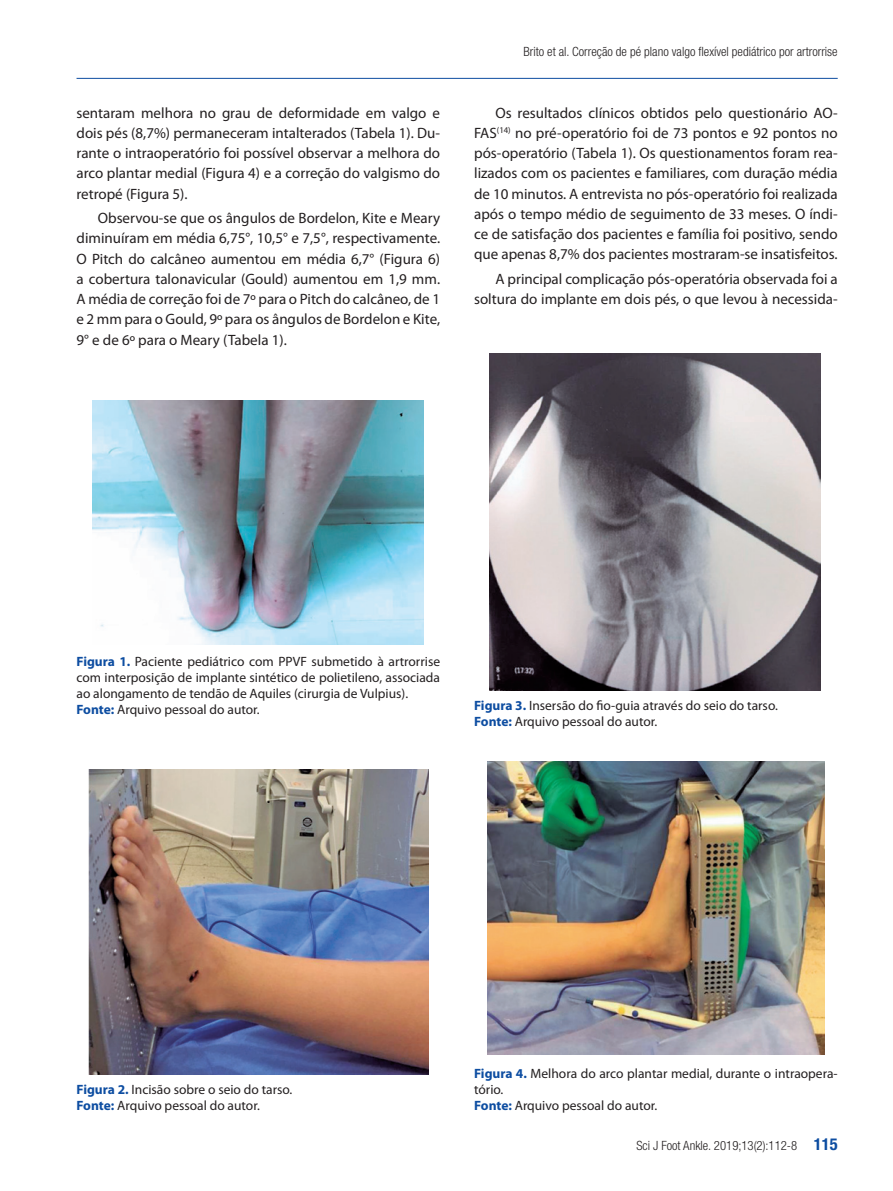
<style>
.page{position:relative;width:893px;height:1191px;background:#fff}
.page>*{position:absolute;margin:0;border:0;box-sizing:border-box;transform-origin:0 0}
.t1{font:15px/20.2px "Myriad Pro";color:#231f20;text-align:justify}
.t2{font:13.5px/16.2px "Myriad Pro";color:#231f20}
.t3{font:300 condensed 12.75px "Helvetica Neue";color:#231f20}
.s1{font-weight:700;color:#0d4da1}
.s2{font-weight:700;font-size:16.5px;color:#0d4da1}
</style>
<div class="page">
<hr style="left:77px;top:78px;width:761px;height:1px;background:#0d4da1">
<img style="left:93px;top:400px;width:330px;height:244px">
<img style="left:89px;top:770px;width:339px;height:304px">
<img style="left:489px;top:353px;width:331px;height:337px">
<img style="left:487px;top:761px;width:337px;height:294px">
<p class="t1" style="left:77px;top:102px;width:365px">sentaram melhora no grau de deformidade em valgo e dois pés (8,7%) permaneceram intalterados (Tabela 1). Du&shy;rante o intraoperatório foi possível observar a melhora do arco plantar medial (Figura 4) e a correção do valgismo do retropé (Figura 5).</p>
<p class="t1" style="left:77px;top:208px;width:365px;text-indent:21px">Observou-se que os ângulos de Bordelon, Kite e Meary diminuíram em média 6,75°, 10,5° e 7,5°, respectivamente.<br>O Pitch do calcâneo aumentou em média 6,7° (Figura 6) a cobertura talonavicular (Gould) aumentou em 1,9 mm.<br>A média de correção foi de 7º para o Pitch do calcâneo, de 1 e 2 mm para o Gould, 9º para os ângulos de Bordelon e Kite, 9° e de 6º para o Meary (Tabela 1).</p>
<p class="t3" style="left:523px;top:44px;width:316px">Brito et al. Correção de pé plano valgo flexível pediátrico por artrorrise</p>
<p class="t1" style="left:474px;top:102px;width:365px;text-indent:21px">Os resultados clínicos obtidos pelo questionário AO-FAS<sup>(14)</sup> no pré-operatório foi de 73 pontos e 92 pontos no pós-operatório (Tabela 1). Os questionamentos foram rea&shy;lizados com os pacientes e familiares, com duração média de 10 minutos. A entrevista no pós-operatório foi realizada após o tempo médio de seguimento de 33 meses. O índi&shy;ce de satisfação dos pacientes e família foi positivo, sendo que apenas 8,7% dos pacientes mostraram-se insatisfeitos.</p>
<p class="t1" style="left:474px;top:268px;width:365px;text-align:right">A principal complicação pós-operatória observada foi a soltura do implante em dois pés, o que levou à necessida-</p>
<p class="t2" style="left:77px;top:653px;width:365px"><span class="s1">Figura 1.</span> Paciente pediátrico com PPVF submetido à artrorrise com interposição de implante sintético de polietileno, associada ao alongamento de tendão de Aquiles (cirurgia de Vulpius).<br><span class="s1">Fonte:</span> Arquivo pessoal do autor.</p>
<p class="t2" style="left:474px;top:697px;width:305px"><span class="s1">Figura 3.</span> Insersão do fio-guia através do seio do tarso.<br><span class="s1">Fonte:</span> Arquivo pessoal do autor.</p>
<p class="t2" style="left:77px;top:1081px;width:217px"><span class="s1">Figura 2.</span> Incisão sobre o seio do tarso.<br><span class="s1">Fonte:</span> Arquivo pessoal do autor.</p>
<p class="t2" style="left:474px;top:1065px;width:365px"><span class="s1">Figura 4.</span> Melhora do arco plantar medial, durante o intraopera&shy;tório.<br><span class="s1">Fonte:</span> Arquivo pessoal do autor.</p>
<p class="t3" style="left:636px;top:1137px;width:203px">Sci J Foot Ankle. 2019;13(2):112-8 <span class="s2">115</span></p>
</div>
